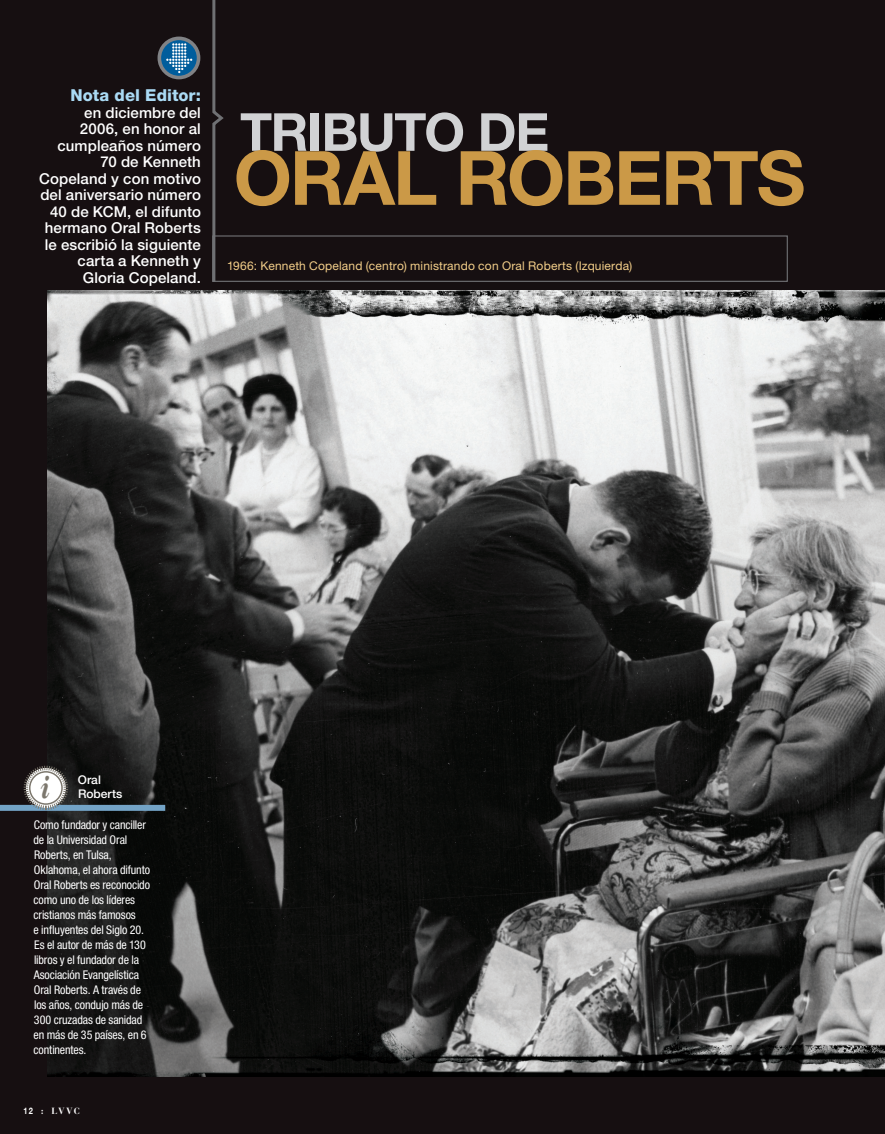
<style>
.page{position:relative;width:885px;height:1134px;background:#fff}
.page>*{position:absolute;margin:0;border:0;box-sizing:border-box;transform-origin:0 0}
.t1{font:700 75px "Helvetica Neue LT Std";letter-spacing:-.025em;color:#cb9947}
.t2{font:700 52.5px "Helvetica Neue LT Std";letter-spacing:-.03em;color:#d1d2d4}
.t3{font:italic 600 33.75px "New Caledonia LT Std";color:#7c776d}
.t4{font:800 16.5px "Helvetica Neue LT Std";letter-spacing:.005em;color:#aadaf4}
.t5{font:500 15px/16.5px "Helvetica Neue LT Std";letter-spacing:.005em;color:#fff;text-align:right}
.t6{font:condensed 12px/15px "Helvetica Neue LT Std";letter-spacing:-.01em;color:#fff}
.t7{font:12px "Helvetica Neue LT Std";letter-spacing:.015em;color:#f3ce89}
.t8{font:500 12px/13.5px "Helvetica Neue LT Std";color:#fff}
.t9{font:700 9px "Bauer Bodoni Std";color:#fff}
.s1{font-family:"Helvetica Neue LT Std"}
.s2{font-weight:900}
</style>
<div class="page">
<div style="left:0;top:0;width:884px;height:1134px;background:#160f11"></div>
<svg style="left:159px;top:38px;width:39px;height:40px"></svg>
<div style="left:157px;top:37px;width:43px;height:42px;border:4px solid #808285;border-radius:50%"></div>
<svg style="left:166px;top:43px;width:26px;height:30px"></svg>
<img style="left:47px;top:291px;width:837px;height:785px">
<div style="left:0;top:805px;width:165px;height:6px;background:#73a3c6"></div>
<svg style="left:23px;top:765px;width:46px;height:46px"></svg>
<div style="left:30px;top:772px;width:32px;height:32px;background:#fff;border-radius:50%"></div>
<div style="left:29px;top:771px;width:34px;height:34px;border:2px solid #7c776d;border-radius:50%"></div>
<svg style="left:212px;top:0;width:12px;height:280px"></svg>
<div style="left:212px;top:235px;width:575px;height:47px;border:1px solid #717275"></div>
<h3 class="t4" style="left:70px;top:86px;width:132px">Nota del Editor:</h3>
<p class="t5" style="left:39px;top:104px;width:163px">en diciembre del<br>2006, en honor al cumpleaños número<br>70 de Kenneth<br>Copeland y con motivo del aniversario número<br>40 de KCM, el difunto hermano Oral Roberts le escribió la siguiente carta a Kenneth y<br>Gloria Copeland.</p>
<h2 class="t2" style="left:240px;top:100px;width:311px">TRIBUTO DE</h2>
<h1 class="t1" style="left:233px;top:132px;width:573px">ORAL ROBERTS</h1>
<p class="t7" style="left:227px;top:259px;width:406px">1966: Kenneth Copeland (centro) ministrando con Oral Roberts (Izquierda)</p>
<p class="t8" style="left:78px;top:773px;width:46px">Oral<br>Roberts</p>
<p class="t6" style="left:34px;top:818px;width:118px">Como fundador y canciller de la Universidad Oral<br>Roberts, en Tulsa,<br>Oklahoma, el ahora difunto<br>Oral Roberts es reconocido como uno de los líderes cristianos más famosos<br>e influyentes del Siglo 20.<br>Es el autor de más de 130 libros y el fundador de la<br>Asociación Evangelística<br>Oral Roberts. A través de los años, condujo más de<br>300 cruzadas de sanidad en más de 35 países, en 6 continentes.</p>
<h3 class="t3" style="left:42px;top:768px;width:11px">i</h3>
<p class="t9" style="left:24px;top:1105px;width:58px"><span class="s1">12</span> <span class="s2">:</span> LVVC</p>
</div>
